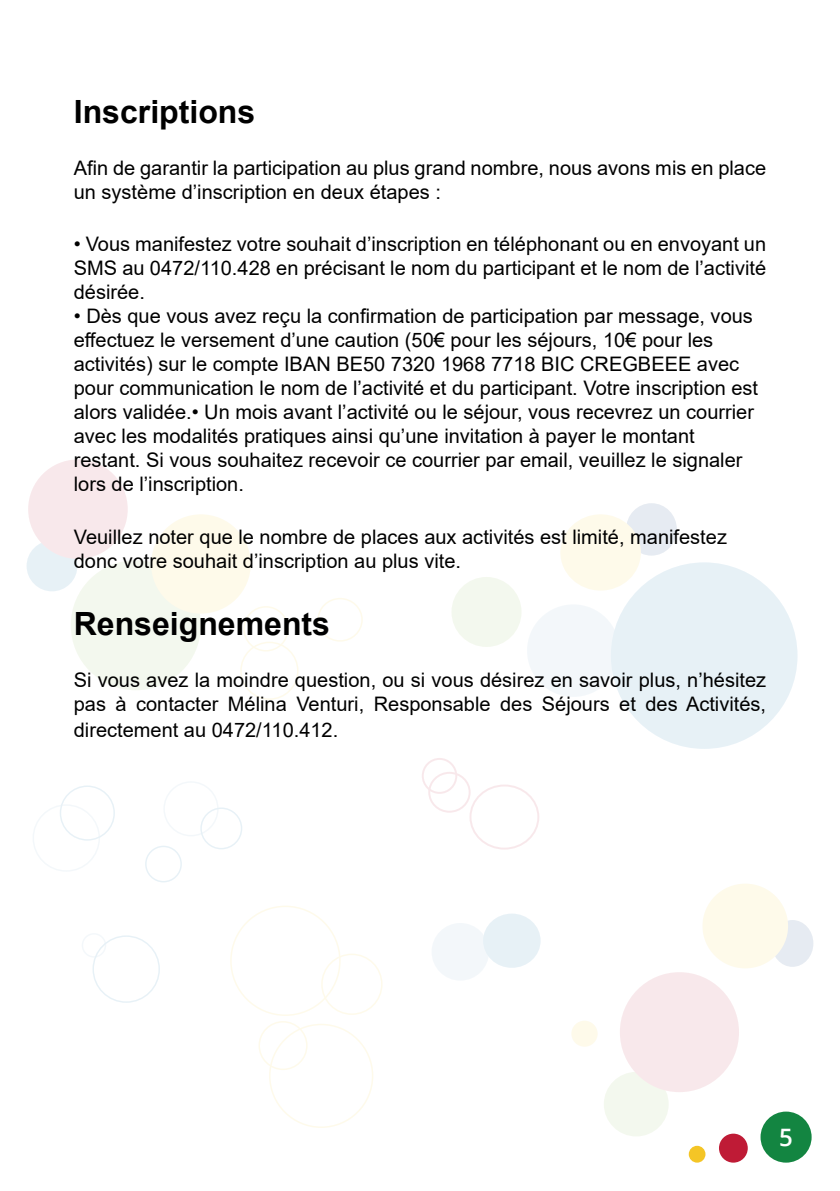
<style>
.page{position:relative;width:840px;height:1191px;background:#fff}
.page>*{position:absolute;margin:0;border:0;box-sizing:border-box;transform-origin:0 0}
.t1{font:700 32px "Arial";color:#000}
.t2{font:600 24px "Open Sans";color:#fff}
.t3{font:20px/24px "Arial";color:#000}
</style>
<div class="page">
<div style="left:771px;top:920px;width:42px;height:47px;background:#e6ebf2;border-radius:50%"></div>
<div style="left:27px;top:540px;width:50px;height:51px;background:#e7f1f6;border-radius:50%"></div>
<div style="left:603px;top:1071px;width:65px;height:65px;background:#f3f8ee;border-radius:50%"></div>
<div style="left:28px;top:459px;width:100px;height:100px;background:#f8e8eb;border-radius:50%"></div>
<div style="left:619px;top:972px;width:119px;height:120px;background:#f8e8eb;border-radius:50%"></div>
<div style="left:625px;top:503px;width:51px;height:52px;background:#e6ebf2;border-radius:50%"></div>
<div style="left:71px;top:560px;width:130px;height:130px;background:#f3f8ee;border-radius:50%"></div>
<div style="left:451px;top:577px;width:70px;height:70px;background:#f3f8ee;border-radius:50%"></div>
<div style="left:151px;top:514px;width:99px;height:99px;background:#fefaea;border-radius:50%"></div>
<div style="left:702px;top:883px;width:85px;height:85px;background:#fefaea;border-radius:50%"></div>
<div style="left:571px;top:1020px;width:26px;height:26px;background:#fefaea;border-radius:50%"></div>
<div style="left:560px;top:514px;width:80px;height:76px;background:#fefaea;border-radius:50%"></div>
<div style="left:526px;top:604px;width:93px;height:93px;background:#f3f7fa;border-radius:50%"></div>
<div style="left:610px;top:562px;width:187px;height:187px;background:#e7f1f6;border-radius:50%"></div>
<div style="left:431px;top:923px;width:58px;height:57px;background:#f3f7fa;border-radius:50%"></div>
<div style="left:483px;top:913px;width:57px;height:54px;background:#e7f1f6;border-radius:50%"></div>
<div style="left:243px;top:606px;width:45px;height:45px;border:2px solid #fecc2f;border-radius:50%"></div>
<div style="left:317px;top:598px;width:45px;height:43px;border:2px solid #fecc2f;border-radius:50%"></div>
<div style="left:428px;top:772px;width:42px;height:40px;border:2px solid #bf1b36;border-radius:50%"></div>
<div style="left:421px;top:758px;width:36px;height:36px;border:2px solid #bf1b36;border-radius:50%"></div>
<div style="left:240px;top:641px;width:58px;height:59px;border:2px solid #fecc2f;border-radius:50%"></div>
<div style="left:469px;top:784px;width:70px;height:65px;border:2px solid #bf1b36;border-radius:50%"></div>
<div style="left:230px;top:905px;width:110px;height:111px;border:2px solid #fecc2f;border-radius:50%"></div>
<div style="left:321px;top:953px;width:61px;height:62px;border:2px solid #fecc2f;border-radius:50%"></div>
<div style="left:269px;top:1023px;width:104px;height:105px;border:2px solid #fecc2f;border-radius:50%"></div>
<div style="left:258px;top:1021px;width:49px;height:49px;border:2px solid #fecc2f;border-radius:50%"></div>
<div style="left:82px;top:933px;width:24px;height:24px;border:2px solid #8cb5d3;border-radius:50%"></div>
<div style="left:92px;top:935px;width:68px;height:67px;border:2px solid #0f74ac;border-radius:50%"></div>
<div style="left:33px;top:804px;width:67px;height:67px;border:2px solid #8cb5d3;border-radius:50%"></div>
<div style="left:163px;top:781px;width:55px;height:55px;border:2px solid #8cb5d3;border-radius:50%"></div>
<div style="left:60px;top:785px;width:55px;height:55px;border:2px solid #0f74ac;border-radius:50%"></div>
<div style="left:200px;top:807px;width:42px;height:42px;border:2px solid #0f74ac;border-radius:50%"></div>
<div style="left:145px;top:845px;width:37px;height:37px;border:2px solid #0f74ac;border-radius:50%"></div>
<div style="left:760px;top:1111px;width:51px;height:51px;background:#138541;border-radius:50%"></div>
<div style="left:718px;top:1133px;width:29px;height:29px;background:#bf1b36;border-radius:50%"></div>
<div style="left:688px;top:1145px;width:17px;height:17px;background:#f4c526;border-radius:50%"></div>
<h1 class="t1" style="left:74px;top:89px;width:183px">Inscriptions</h1>
<p class="t3" style="left:74px;top:156px;width:693px">Afin de garantir la participation au plus grand nombre, nous avons mis en place un système d’inscription en deux étapes :</p>
<p class="t3" style="left:74px;top:232px;width:693px;text-align:justify">• Vous manifestez votre souhait d’inscription en téléphonant ou en envoyant un SMS au 0472/110.428 en précisant le nom du participant et le nom de l’activité désirée.</p>
<p class="t3" style="left:74px;top:304px;width:685px">• Dès que vous avez reçu la confirmation de participation par message, vous effectuez le versement d’une caution (50€ pour les séjours, 10€ pour les activités) sur le compte IBAN BE50 7320 1968 7718 BIC CREGBEEE avec pour communication le nom de l’activité et du participant. Votre inscription est alors validée.• Un mois avant l’activité ou le séjour, vous recevrez un courrier avec les modalités pratiques ainsi qu’une invitation à payer le montant restant. Si vous souhaitez recevoir ce courrier par email, veuillez le signaler lors de l’inscription.</p>
<p class="t3" style="left:74px;top:524px;width:654px">Veuillez noter que le nombre de places aux activités est limité, manifestez donc votre souhait d’inscription au plus vite.</p>
<h1 class="t1" style="left:74px;top:601px;width:258px">Renseignements</h1>
<p class="t3" style="left:74px;top:667px;width:693px">Si vous avez la moindre question, ou si vous désirez en savoir plus, n’hésitez pas à contacter Mélina Venturi, Responsable des Séjours et des Activités,</p>
<p class="t3" style="left:74px;top:718px;width:266px">directement au 0472/110.412.</p>
<p class="t2" style="left:778px;top:1121px;width:15px">5</p>
</div>
